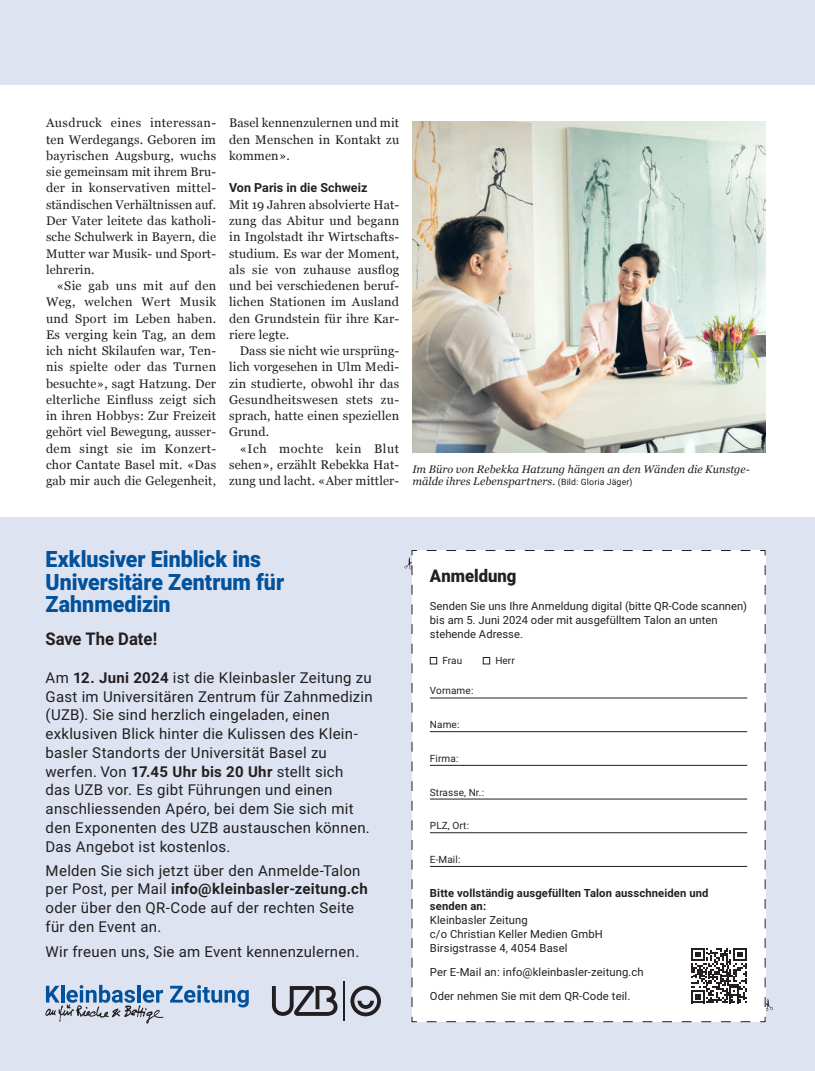
<style>
.page{position:relative;width:815px;height:1071px;background:#fff}
.page>*{position:absolute;margin:0;border:0;box-sizing:border-box;transform-origin:0 0}
.t1{font:900 22.5px/22.5px "Roboto";color:#01519b;scale:.95 1}
.t2{font:700 17.5px "Roboto";letter-spacing:-.005em;color:#231f20;scale:.95 1}
.t3{font:900 17.5px "Roboto";color:#231f20;scale:.95 1}
.t4{font:15px/18.8px "Roboto";letter-spacing:.02em;color:#231f20}
.t5{font:12.5px/16.2px "font 000000002 bde 3 be 0";letter-spacing:.01em;color:#231f20;text-align:justify}
.t6{font:700 12.5px "Roboto";letter-spacing:.005em;color:#231f20}
.t7{font:11.25px/14px "Roboto";letter-spacing:.01em;color:#231f20}
.t8{font:700 11.25px/13.8px "Roboto";letter-spacing:.01em;color:#231f20}
.t9{font:11px/12.5px "font 000000002 bde 3 be 0";letter-spacing:.005em;color:#231f20}
.t10{font:10px "Roboto";letter-spacing:.01em;color:#231f20}
.s1{font-family:"Roboto";font-size:8.75px}
.s2{font-weight:700}
</style>
<div class="page">
<div style="left:0;top:0;width:815px;height:84px;background:#dee3f1"></div>
<img style="left:413px;top:121px;width:353px;height:331px">
<div style="left:0;top:517px;width:815px;height:553px;background:#dee3f1"></div>
<svg style="left:170px;top:985px;width:79px;height:22px"></svg>
<svg style="left:45px;top:984px;width:119px;height:39px"></svg>
<svg style="left:405px;top:557px;width:7px;height:450px"></svg>
<svg style="left:427px;top:1021px;width:328px;height:1px"></svg>
<svg style="left:766px;top:999px;width:7px;height:11px"></svg>
<div style="left:412px;top:550px;width:354px;height:471px;background:#fff"></div>
<svg style="left:691px;top:947px;width:56px;height:55px;background:#8c8a8b"></svg>
<hr style="left:344px;top:980px;width:1px;height:40px;background:#231f20">
<svg style="left:350px;top:985px;width:31px;height:30px"></svg>
<svg style="left:272px;top:986px;width:66px;height:29px"></svg>
<p class="t5" style="left:46px;top:115px;width:172px">Ausdruck eines interessan&shy;ten Werdegangs. Geboren im bayrischen Augsburg, wuchs sie gemeinsam mit ihrem Bru&shy;der in konservativen mittel&shy;ständischen Verhältnissen auf.<br>Der Vater leitete das katholi&shy;sche Schulwerk in Bayern, die Mutter war Musik- und Sport&shy;lehrerin.</p>
<p class="t5" style="left:46px;top:277px;width:172px;text-indent:11px">«Sie gab uns mit auf den Weg, welchen Wert Musik und Sport im Leben haben.<br>Es verging kein Tag, an dem ich nicht Skilaufen war, Ten&shy;nis spielte oder das Turnen besuchte», sagt Hatzung. Der elterliche Einfluss zeigt sich in ihren Hobbys: Zur Freizeit gehört viel Bewegung, ausser&shy;dem singt sie im Konzert&shy;chor Cantate Basel mit. «Das gab mir auch die Gelegenheit,</p>
<p class="t5" style="left:229px;top:115px;width:172px">Basel kennenzulernen und mit den Menschen in Kontakt zu kommen».</p>
<p class="t6" style="left:229px;top:179px;width:140px">Von Paris in die Schweiz</p>
<p class="t5" style="left:229px;top:196px;width:172px">Mit 19 Jahren absolvierte Hat&shy;zung das Abitur und begann in Ingolstadt ihr Wirtschafts&shy;studium. Es war der Moment, als sie von zuhause ausflog und bei verschiedenen beruf&shy;lichen Stationen im Ausland den Grundstein für ihre Kar&shy;riere legte.</p>
<p class="t5" style="left:229px;top:342px;width:172px;text-indent:11px">Dass sie nicht wie ursprüng&shy;lich vorgesehen in Ulm Medi&shy;zin studierte, obwohl ihr das Gesundheitswesen stets zu&shy;sprach, hatte einen speziellen Grund.</p>
<p class="t5" style="left:229px;top:440px;width:172px;text-indent:11px">«Ich mochte kein Blut sehen», erzählt Rebekka Hat&shy;zung und lacht. «Aber mittler-</p>
<p class="t9" style="left:413px;top:462px;width:339px">Im Büro von Rebekka Hatzung hängen an den Wänden die Kunstge&shy;mälde ihres Lebenspartners. <span class="s1">(Bild: Gloria Jäger)</span></p>
<h1 class="t1" style="left:46px;top:547px;width:253px">Exklusiver Einblick ins<br>Universitäre Zentrum für<br>Zahnmedizin</h1>
<h2 class="t2" style="left:46px;top:626px;width:119px">Save The Date!</h2>
<p class="t4" style="left:46px;top:667px;width:329px">Am <span class="s2">12. Juni 2024</span> ist die Kleinbasler Zeitung zu Gast im Universitären Zentrum für Zahnmedizin (UZB). Sie sind herzlich eingeladen, einen exklusiven Blick hinter die Kulissen des Klein&shy;basler Standorts der Universität Basel zu werfen. Von <span class="s2">17.45 Uhr bis 20 Uhr</span> stellt sich<br>das UZB vor. Es gibt Führungen und einen anschliessenden Apéro, bei dem Sie sich mit den Exponenten des UZB austauschen können.<br>Das Angebot ist kostenlos.</p>
<p class="t4" style="left:46px;top:860px;width:324px">Melden Sie sich jetzt über den Anmelde-Talon per Post, per Mail <span class="s2">info@kleinbasler-zeitung.ch </span>oder über den QR-Code auf der rechten Seite für den Event an.</p>
<p class="t4" style="left:46px;top:941px;width:315px">Wir freuen uns, Sie am Event kennenzulernen.</p>
<h2 class="t3" style="left:430px;top:563px;width:93px">Anmeldung</h2>
<p class="t7" style="left:430px;top:598px;width:319px">Senden Sie uns Ihre Anmeldung digital (bitte QR-Code scannen) bis am 5. Juni 2024 oder mit ausgefülltem Talon an unten stehende Adresse.</p>
<p class="t10" style="left:442px;top:653px;width:21px">Frau</p>
<p class="t10" style="left:495px;top:653px;width:21px">Herr</p>
<p class="t10" style="left:430px;top:683px;width:45px">Vorname:</p>
<p class="t10" style="left:430px;top:717px;width:31px">Name:</p>
<p class="t10" style="left:430px;top:751px;width:30px">Firma:</p>
<p class="t10" style="left:430px;top:784px;width:56px">Strasse, Nr.:</p>
<p class="t10" style="left:430px;top:818px;width:41px">PLZ, Ort:</p>
<p class="t10" style="left:430px;top:852px;width:32px">E-Mail:</p>
<p class="t8" style="left:430px;top:884px;width:280px">Bitte vollständig ausgefüllten Talon ausschneiden und senden an:</p>
<p class="t7" style="left:430px;top:912px;width:174px">Kleinbasler Zeitung<br>c/o Christian Keller Medien GmbH<br>Birsigstrasse 4, 4054 Basel</p>
<p class="t7" style="left:430px;top:959px;width:215px;line-height:24.4px">Per E-Mail an: info@kleinbasler-zeitung.ch<br>Oder nehmen Sie mit dem QR-Code teil.</p>
</div>
